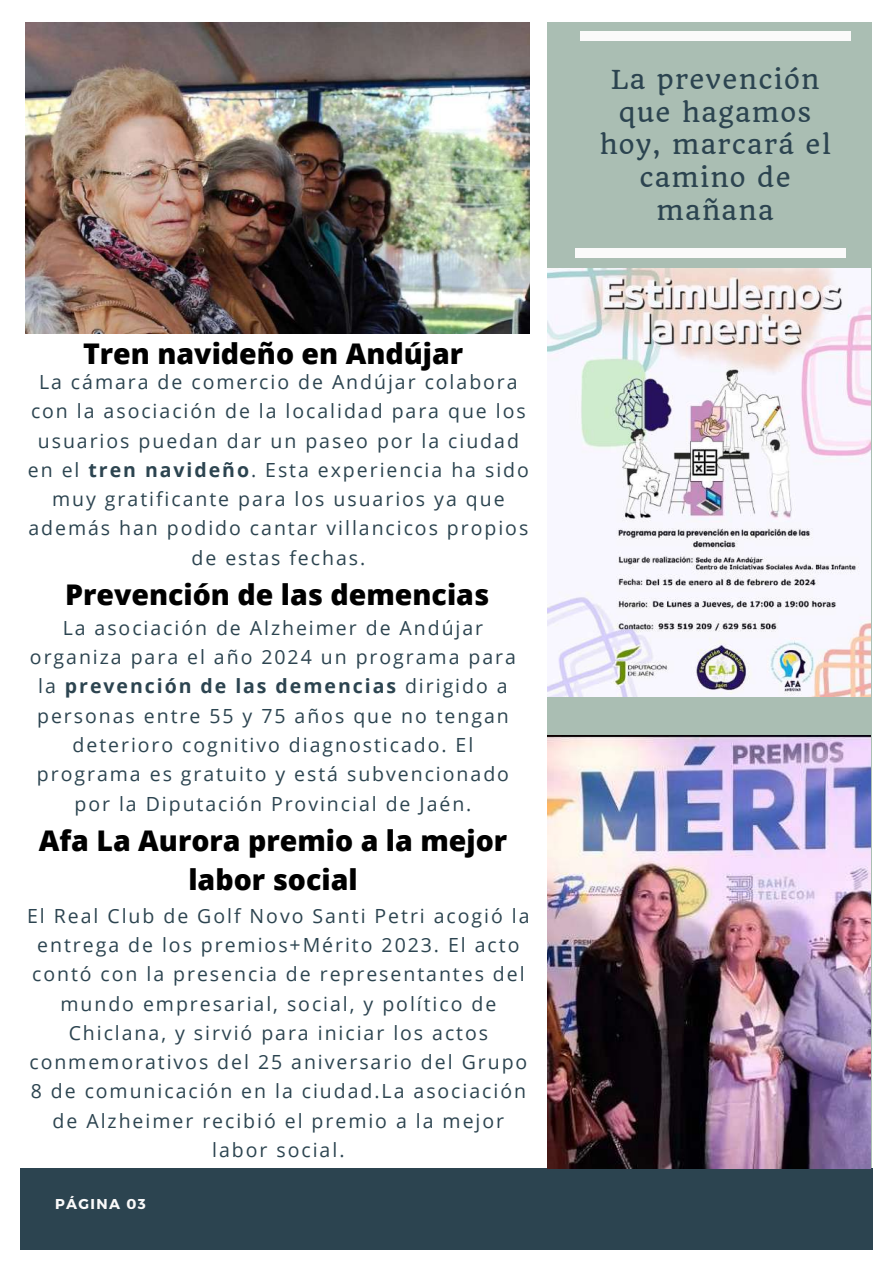
<style>
.page{position:relative;width:893px;height:1264px;background:#fff}
.page>*{position:absolute;margin:0;border:0;box-sizing:border-box;transform-origin:0 0}
.t1{font:800 28.5px/39.3px "Open Sans";color:#000;text-align:center}
.t2{font:25.5px/32.7px "Quando";letter-spacing:.05em;color:#2c4450;text-align:center}
.t3{font:19.5px/29.2px "Open Sans";letter-spacing:.1em;color:#2c4450;text-align:center}
.t4{font:700 14.25px "Montserrat";letter-spacing:.1em;color:#fafafa}
.s1{font-weight:700}
</style>
<div class="page">
<div style="left:20px;top:1168px;width:852px;height:81px;background:#2c4450"></div>
<div style="left:547px;top:22px;width:324px;height:1146px;background:#aabeb3"></div>
<img style="left:25px;top:22px;width:504px;height:311px">
<div style="left:580px;top:31px;width:270px;height:9px;background:#fafafa"></div>
<div style="left:575px;top:248px;width:270px;height:9px;background:#fafafa"></div>
<img style="left:547px;top:736px;width:323px;height:432px">
<img style="left:547px;top:269px;width:323px;height:427px">
<h1 class="t1" style="left:83px;top:333px;width:382px">Tren navideño en Andújar</h1>
<p class="t3" style="left:28px;top:367px;width:502px">La cámara de comercio de Andújar colabora con la asociación de la localidad para que los usuarios puedan dar un paseo por la ciudad en el <span class="s1">tren navideño</span>. Esta experiencia ha sido muy gratificante para los usuarios ya que además han podido cantar villancicos propios de estas fechas.</p>
<h1 class="t1" style="left:65px;top:574px;width:425px">Prevención de las demencias</h1>
<p class="t3" style="left:30px;top:612px;width:487px">La asociación de Alzheimer de Andújar organiza para el año 2024 un programa para la <span class="s1">prevención de las demencias</span> dirigido a personas entre 55 y 75 años que no tengan deterioro cognitivo diagnosticado. El programa es gratuito y está subvencionado por la Diputación Provincial de Jaén.</p>
<h1 class="t1" style="left:39px;top:820px;width:470px">Afa La Aurora premio a la mejor labor social</h1>
<p class="t3" style="left:27px;top:900px;width:504px">El Real Club de Golf Novo Santi Petri acogió la entrega de los premios+Mérito 2023. El acto contó con la presencia de representantes del mundo empresarial, social, y político de Chiclana, y sirvió para iniciar los actos conmemorativos del 25 aniversario del Grupo 8 de comunicación en la ciudad.La asociación de Alzheimer recibió el premio a la mejor labor social.</p>
<p class="t4" style="left:55px;top:1194px;width:92px">PÁGINA 03</p>
<h2 class="t2" style="left:599px;top:63px;width:233px">La prevención que hagamos hoy, marcará el camino de mañana</h2>
</div>
